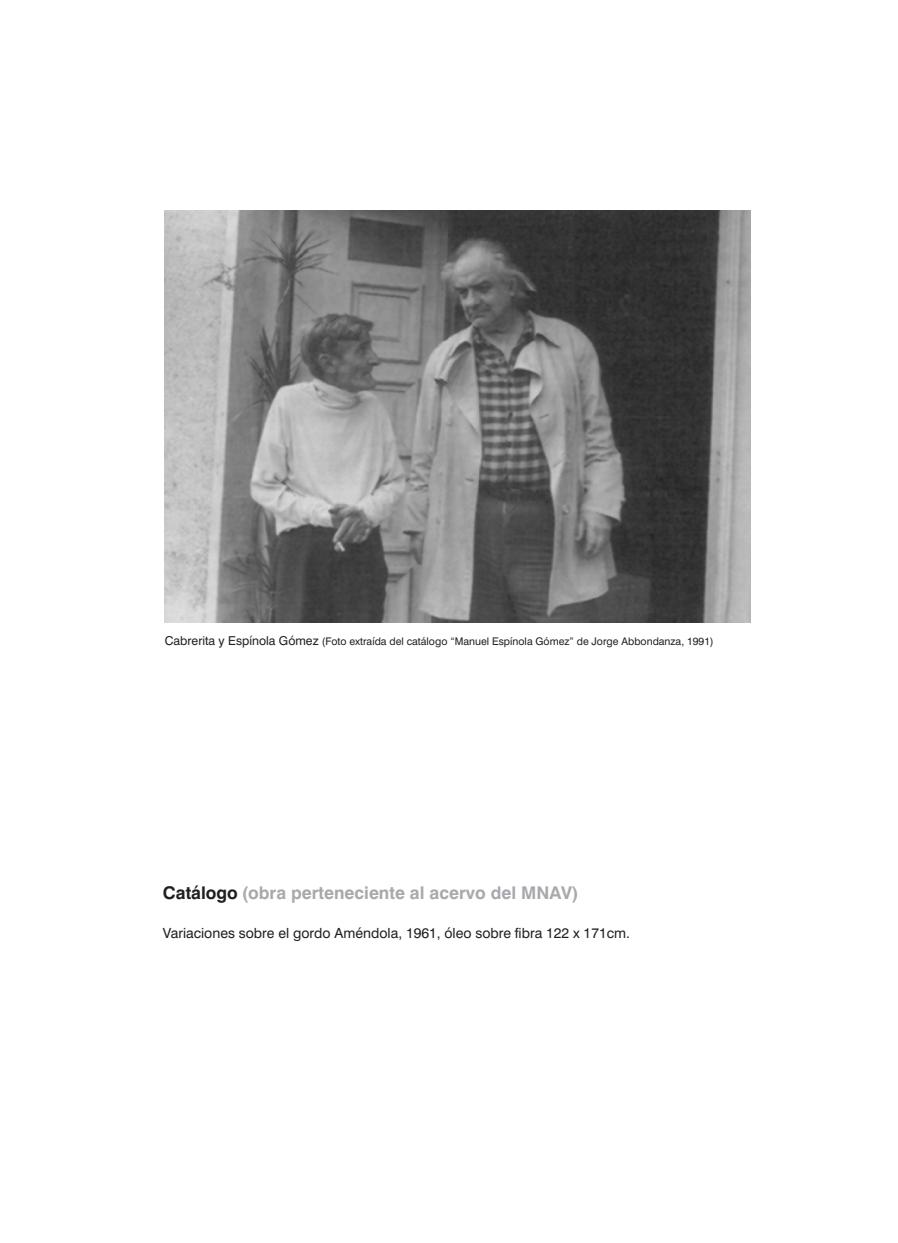
<style>
.page{position:relative;width:898px;height:1243px;background:#fff}
.page>*{position:absolute;margin:0;border:0;box-sizing:border-box;transform-origin:0 0}
.t1{font:700 17.5px "Swiss 721 BT";color:#a8a9ad}
.t2{font:14px "Swiss 721 BT";color:#231f20}
.t3{font:10.5px "Swiss 721 BT";color:#231f20}
.s1{font-size:12.25px}
.s2{color:#231f20}
</style>
<div class="page">
<img style="left:165px;top:211px;width:585px;height:411px">
<p class="t3" style="left:165px;top:637px;width:550px"><span class="s1">Cabrerita y Espínola Gómez</span> (Foto extraída del catálogo “Manuel Espínola Gómez” de Jorge Abbondanza, 1991)</p>
<h1 class="t1" style="left:163px;top:885px;width:417px"><span class="s2">Catálogo</span> (obra perteneciente al acervo del MNAV)</h1>
<h2 class="t2" style="left:163px;top:927px;width:468px">Variaciones sobre el gordo Améndola, 1961, óleo sobre fibra 122 x 171cm.</h2>
</div>
